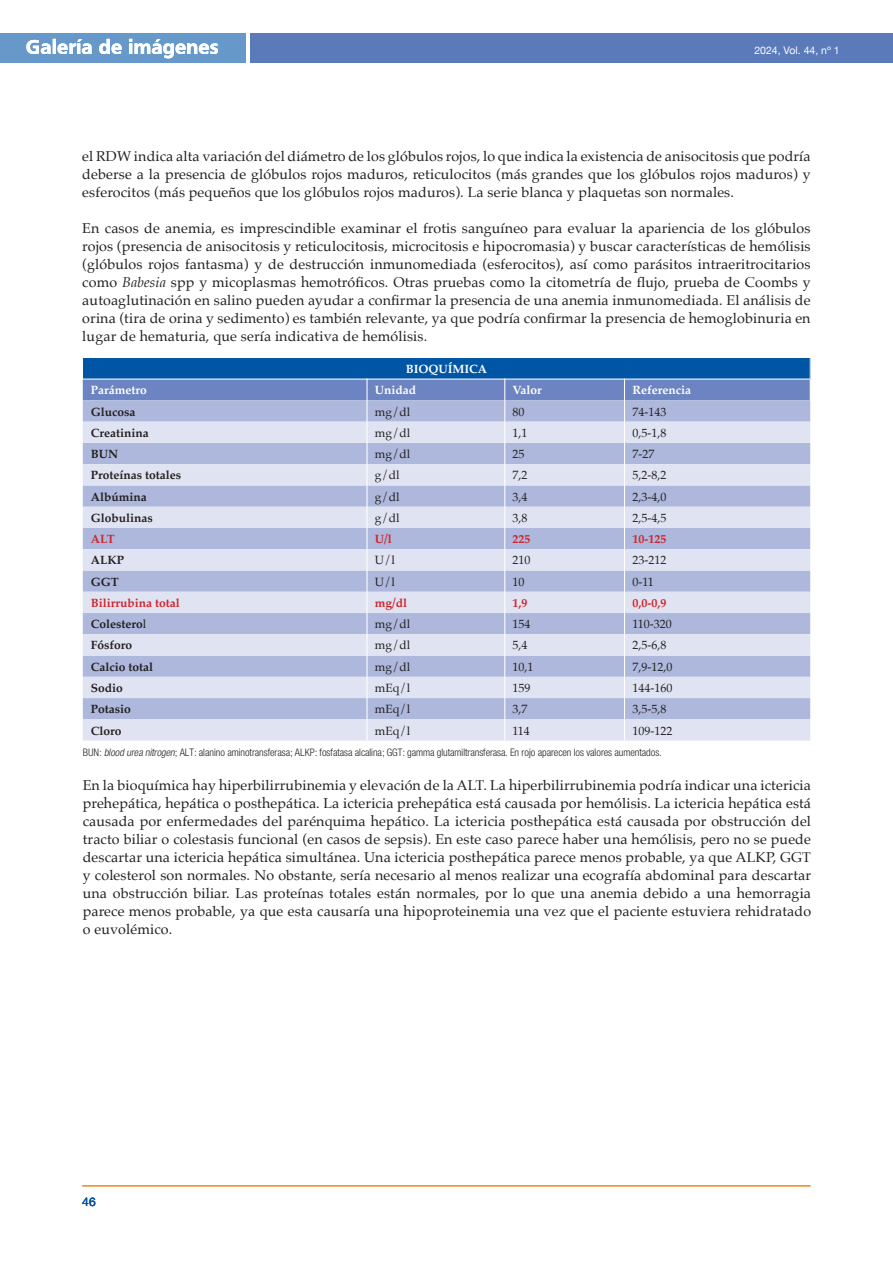
<style>
.page{position:relative;width:893px;height:1263px;background:#fff}
.page>*{position:absolute;margin:0;border:0;box-sizing:border-box;transform-origin:0 0}
.t1{font:700 21px "Frutiger";color:#fff}
.t2{font:14.25px/18px "Palatino";letter-spacing:.01em;color:#231f20;text-align:justify}
.t3{font:12px "Palatino";color:#231f20}
.t4{font:700 12px "Palatino";color:#231f20}
.t5{font:700 12px "Palatino";color:#d1232a}
.t6{font:700 12px "Palatino";color:#fff}
.t7{font:12px "Helvetica Neue";color:#0155a5}
.t8{font:300 10.5px "Neue Helvetica Condensed BQ";color:#231f20}
.t9{font:10.5px "Helvetica Neue";color:#fff}
.s1{font-style:italic}
.s2{font-weight:400}
</style>
<div class="page">
<div style="left:0;top:33px;width:245px;height:30px;background:#6699c9"></div>
<hr style="left:82px;top:1185px;width:729px;height:1px;background:#f68e1e">
<div style="left:250px;top:33px;width:643px;height:30px;background:#5677b9"></div>
<div style="left:83px;top:400px;width:727px;height:22px;background:#adb8dc"></div>
<svg style="left:83px;top:422px;width:727px;height:319px;background:#c8cfe7"></svg>
<svg style="left:83px;top:358px;width:728px;height:42px;background:#376db3"></svg>
<hr style="left:83px;top:379px;width:727px;height:1px;background:#fff">
<hr style="left:366px;top:378px;width:2px;height:363px;background:#fff">
<hr style="left:504px;top:378px;width:1px;height:363px;background:#fff">
<hr style="left:624px;top:378px;width:1px;height:363px;background:#fff">
<h1 class="t1" style="left:26px;top:35px;width:195px">Galería de imágenes</h1>
<p class="t9" style="left:754px;top:42px;width:87px">2024, Vol. 44, nº 1</p>
<p class="t2" style="left:82px;top:147px;width:730px">el RDW indica alta variación del diámetro de los glóbulos rojos, lo que indica la existencia de anisocitosis que podría deberse a la presencia de glóbulos rojos maduros, reticulocitos (más grandes que los glóbulos rojos maduros) y esferocitos (más pequeños que los glóbulos rojos maduros). La serie blanca y plaquetas son normales.</p>
<p class="t2" style="left:82px;top:219px;width:730px">En casos de anemia, es imprescindible examinar el frotis sanguíneo para evaluar la apariencia de los glóbulos rojos (presencia de anisocitosis y reticulocitosis, microcitosis e hipocromasia) y buscar características de hemólisis (glóbulos rojos fantasma) y de destrucción inmunomediada (esferocitos), así como parásitos intraeritrocitarios como <span class="s1">Babesia</span> spp y micoplasmas hemotróficos. Otras pruebas como la citometría de flujo, prueba de Coombs y autoaglutinación en salino pueden ayudar a confirmar la presencia de una anemia inmunomediada. El análisis de orina (tira de orina y sedimento) es también relevante, ya que podría confirmar la presencia de hemoglobinuria en lugar de hematuria, que sería indicativa de hemólisis.</p>
<p class="t6" style="left:406px;top:359px;width:83px">BIOQUÍMICA</p>
<p class="t6" style="left:91px;top:380px;width:58px">Parámetro</p>
<p class="t6" style="left:375px;top:380px;width:43px">Unidad</p>
<p class="t6" style="left:512px;top:380px;width:31px">Valor</p>
<p class="t6" style="left:633px;top:380px;width:60px">Referencia</p>
<p class="t4" style="left:91px;top:401px;width:46px">Glucosa</p>
<p class="t3" style="left:375px;top:401px;width:37px">mg/dl</p>
<p class="t3" style="left:512px;top:401px;width:13px">80</p>
<p class="t3" style="left:633px;top:401px;width:35px">74-143</p>
<p class="t4" style="left:91px;top:422px;width:59px">Creatinina</p>
<p class="t3" style="left:375px;top:423px;width:37px">mg/dl</p>
<p class="t3" style="left:512px;top:423px;width:16px">1,1</p>
<p class="t3" style="left:633px;top:423px;width:35px">0,5-1,8</p>
<p class="t4" style="left:91px;top:444px;width:29px">BUN</p>
<p class="t3" style="left:375px;top:444px;width:37px">mg/dl</p>
<p class="t3" style="left:512px;top:444px;width:13px">25</p>
<p class="t3" style="left:633px;top:444px;width:23px">7-27</p>
<p class="t4" style="left:91px;top:465px;width:92px">Proteínas totales</p>
<p class="t3" style="left:375px;top:465px;width:26px">g/dl</p>
<p class="t3" style="left:512px;top:465px;width:16px">7,2</p>
<p class="t3" style="left:633px;top:465px;width:35px">5,2-8,2</p>
<p class="t4" style="left:91px;top:486px;width:57px">Albúmina</p>
<p class="t3" style="left:375px;top:486px;width:26px">g/dl</p>
<p class="t3" style="left:512px;top:486px;width:16px">3,4</p>
<p class="t3" style="left:633px;top:486px;width:35px">2,3-4,0</p>
<p class="t4" style="left:91px;top:507px;width:63px">Globulinas</p>
<p class="t3" style="left:375px;top:508px;width:26px">g/dl</p>
<p class="t3" style="left:512px;top:508px;width:16px">3,8</p>
<p class="t3" style="left:633px;top:508px;width:35px">2,5-4,5</p>
<p class="t5" style="left:91px;top:529px;width:25px">ALT</p>
<p class="t5" style="left:375px;top:529px;width:18px">U/l</p>
<p class="t5" style="left:512px;top:529px;width:19px">225</p>
<p class="t5" style="left:633px;top:529px;width:35px">10-125</p>
<p class="t4" style="left:91px;top:550px;width:35px">ALKP</p>
<p class="t3" style="left:375px;top:550px;width:22px">U/l</p>
<p class="t3" style="left:512px;top:550px;width:19px">210</p>
<p class="t3" style="left:633px;top:550px;width:35px">23-212</p>
<p class="t4" style="left:91px;top:571px;width:29px">GGT</p>
<p class="t3" style="left:375px;top:572px;width:22px">U/l</p>
<p class="t3" style="left:512px;top:572px;width:13px">10</p>
<p class="t3" style="left:633px;top:572px;width:23px">0-11</p>
<p class="t5" style="left:91px;top:593px;width:90px">Bilirrubina total</p>
<p class="t5" style="left:375px;top:593px;width:34px">mg/dl</p>
<p class="t5" style="left:512px;top:593px;width:16px">1,9</p>
<p class="t5" style="left:633px;top:593px;width:35px">0,0-0,9</p>
<p class="t4" style="left:91px;top:614px;width:57px">Colestero<span class="s2">l</span></p>
<p class="t3" style="left:375px;top:614px;width:37px">mg/dl</p>
<p class="t3" style="left:512px;top:614px;width:19px">154</p>
<p class="t3" style="left:633px;top:614px;width:41px">110-320</p>
<p class="t4" style="left:91px;top:635px;width:43px">Fósforo</p>
<p class="t3" style="left:375px;top:635px;width:37px">mg/dl</p>
<p class="t3" style="left:512px;top:635px;width:16px">5,4</p>
<p class="t3" style="left:633px;top:635px;width:35px">2,5-6,8</p>
<p class="t4" style="left:91px;top:656px;width:64px">Calcio total</p>
<p class="t3" style="left:375px;top:657px;width:37px">mg/dl</p>
<p class="t3" style="left:512px;top:657px;width:22px">10,1</p>
<p class="t3" style="left:633px;top:657px;width:41px">7,9-12,0</p>
<p class="t4" style="left:91px;top:678px;width:34px">Sodio</p>
<p class="t3" style="left:375px;top:678px;width:37px">mEq/l</p>
<p class="t3" style="left:512px;top:678px;width:19px">159</p>
<p class="t3" style="left:633px;top:678px;width:41px">144-160</p>
<p class="t4" style="left:91px;top:699px;width:41px">Potasio</p>
<p class="t3" style="left:375px;top:699px;width:37px">mEq/l</p>
<p class="t3" style="left:512px;top:699px;width:16px">3,7</p>
<p class="t3" style="left:633px;top:699px;width:35px">3,5-5,8</p>
<p class="t4" style="left:91px;top:720px;width:32px">Cloro</p>
<p class="t3" style="left:375px;top:720px;width:37px">mEq/l</p>
<p class="t3" style="left:512px;top:720px;width:19px">114</p>
<p class="t3" style="left:633px;top:720px;width:41px">109-122</p>
<p class="t8" style="left:83px;top:746px;width:580px">BUN: <span class="s1">blood urea nitrogen</span>; ALT: alanino aminotransferasa; ALKP: fosfatasa alcalina; GGT: gamma glutamiltransferasa. En rojo aparecen los valores aumentados.</p>
<p class="t2" style="left:83px;top:776px;width:730px">En la bioquímica hay hiperbilirrubinemia y elevación de la ALT. La hiperbilirrubinemia podría indicar una ictericia prehepática, hepática o posthepática. La ictericia prehepática está causada por hemólisis. La ictericia hepática está causada por enfermedades del parénquima hepático. La ictericia posthepática está causada por obstrucción del tracto biliar o colestasis funcional (en casos de sepsis). En este caso parece haber una hemólisis, pero no se puede descartar una ictericia hepática simultánea. Una ictericia posthepática parece menos probable, ya que ALKP, GGT y colesterol son normales. No obstante, sería necesario al menos realizar una ecografía abdominal para descartar una obstrucción biliar. Las proteínas totales están normales, por lo que una anemia debido a una hemorragia parece menos probable, ya que esta causaría una hipoproteinemia una vez que el paciente estuviera rehidratado o euvolémico.</p>
<p class="t7" style="left:82px;top:1193px;width:15px">46</p>
</div>
